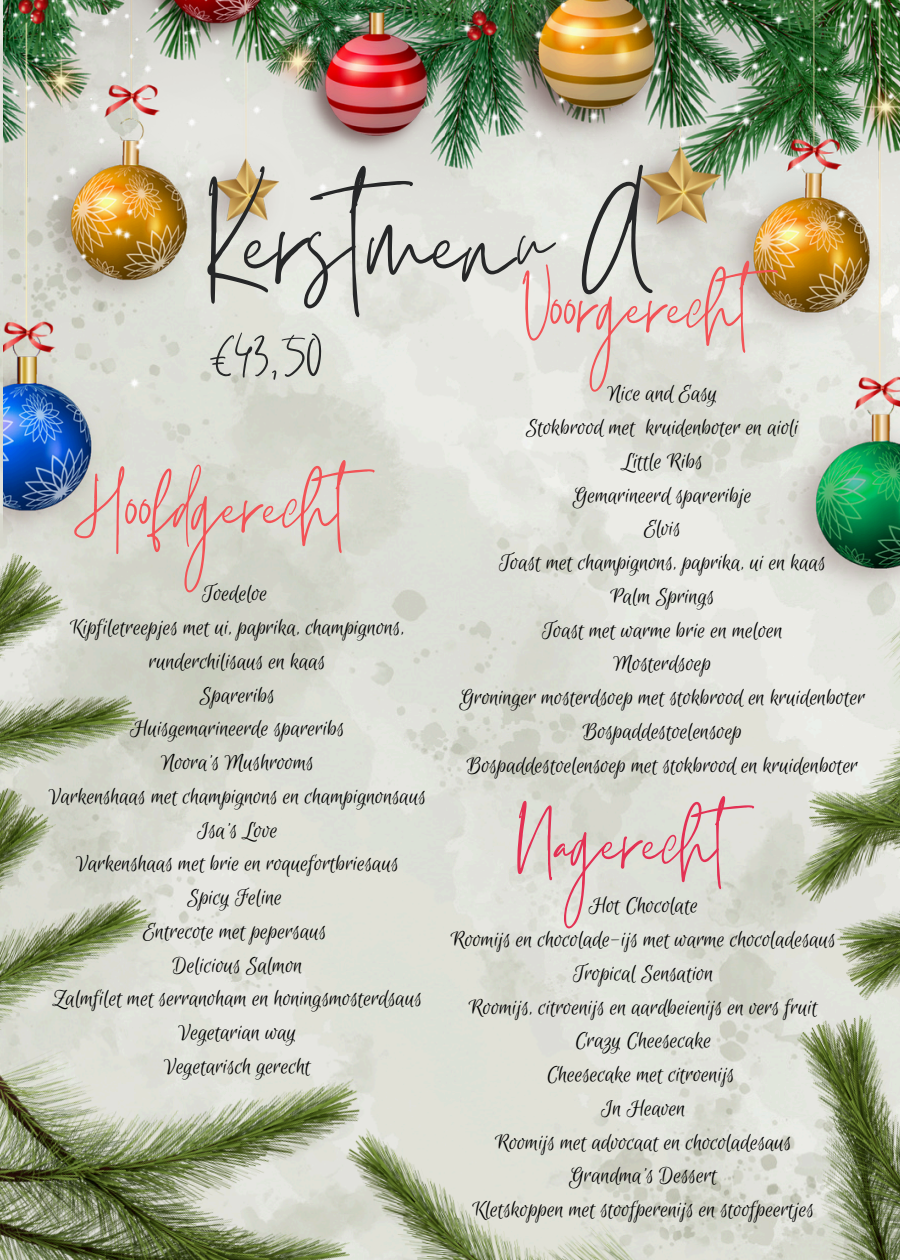
<style>
.page{position:relative;width:900px;height:1260px;background:#fff}
.page>*{position:absolute;margin:0;border:0;box-sizing:border-box;transform-origin:0 0}
.t1{font:156px "Themysion";color:#262728}
.t2{font:96px "Themysion";color:#f25356}
.t3{font:96px "Themysion";color:#e33154}
.t4{font:95px "Themysion";color:#f25356}
.t5{font:83.25px "Themysion";color:#262728}
.t6{font:24.5px/33.8px "Euphoria Script";color:#000;text-align:center}
</style>
<div class="page">
<img style="left:0;top:0;width:785px;height:1260px">
<img style="left:4px;top:0;width:896px;height:608px">
<img style="left:708px;top:942px;width:192px;height:318px">
<img style="left:0;top:492px;width:180px;height:251px">
<img style="left:0;top:942px;width:433px;height:318px">
<img style="left:0;top:743px;width:180px;height:446px">
<img style="left:785px;top:595px;width:115px;height:41px">
<img style="left:753px;top:636px;width:147px;height:447px">
<img style="left:278px;top:1124px;width:376px;height:136px">
<p class="t1" style="left:198px;top:127px;width:448px">Kerstmenu A</p>
<p class="t5" style="left:207px;top:298px;width:117px">€43,50</p>
<p class="t6" style="left:608px;top:378px;width:111px">Nice and Easy</p>
<p class="t6" style="left:526px;top:412px;width:274px">Stokbrood met kruidenboter en aioli</p>
<p class="t6" style="left:622px;top:445px;width:83px">Little Ribs</p>
<p class="t6" style="left:573px;top:479px;width:180px">Gemarineerd spareribje</p>
<p class="t6" style="left:644px;top:513px;width:38px">Elvis</p>
<p class="t6" style="left:499px;top:547px;width:328px">Toast met champignons, paprika, ui en kaas</p>
<p class="t6" style="left:610px;top:580px;width:106px">Palm Springs</p>
<p class="t6" style="left:542px;top:614px;width:242px">Toast met warme brie en meloen</p>
<p class="t6" style="left:614px;top:648px;width:99px">Mosterdsoep</p>
<p class="t6" style="left:460px;top:682px;width:407px">Groninger mosterdsoep met stokbrood en kruidenboter</p>
<p class="t6" style="left:583px;top:715px;width:161px">Bospaddestoelensoep</p>
<p class="t6" style="left:467px;top:749px;width:393px">Bospaddestoelensoep met stokbrood en kruidenboter</p>
<p class="t4" style="left:522px;top:237px;width:281px">Voorgerecht</p>
<p class="t2" style="left:79px;top:436px;width:321px">Hoofdgerecht</p>
<p class="t6" style="left:202px;top:578px;width:67px">Toedeloe</p>
<p class="t6" style="left:70px;top:612px;width:336px">Kipfiletreepjes met ui, paprika, champignons, runderchilisaus en kaas</p>
<p class="t6" style="left:200px;top:679px;width:76px">Spareribs</p>
<p class="t6" style="left:130px;top:713px;width:216px">Huisgemarineerde spareribs</p>
<p class="t6" style="left:161px;top:747px;width:154px">Noora’s Mushrooms</p>
<p class="t6" style="left:49px;top:781px;width:379px">Varkenshaas met champignons en champignonsaus</p>
<p class="t6" style="left:197px;top:814px;width:82px">Isa’s Love</p>
<h2 class="t6" style="left:76px;top:848px;width:324px">Varkenshaas met brie en roquefortbriesaus</h2>
<p class="t6" style="left:188px;top:882px;width:96px">Spicy Feline</p>
<p class="t6" style="left:143px;top:916px;width:185px">Entrecote met pepersaus</p>
<p class="t6" style="left:172px;top:949px;width:132px">Delicious Salmon</p>
<p class="t6" style="left:53px;top:983px;width:371px">Zalmfilet met serranoham en honingsmosterdsaus</p>
<p class="t6" style="left:179px;top:1017px;width:119px">Vegetarian way</p>
<p class="t6" style="left:164px;top:1051px;width:148px">Vegetarisch gerecht</p>
<p class="t3" style="left:513px;top:772px;width:267px">Nagerecht</p>
<p class="t6" style="left:589px;top:890px;width:111px">Hot Chocolate</p>
<h1 class="t6" style="left:451px;top:924px;width:387px">Roomijs en chocolade-ijs met warme chocoladesaus</h1>
<h2 class="t6" style="left:573px;top:957px;width:142px">Tropical Sensation</h2>
<h3 class="t6" style="left:469px;top:991px;width:350px">Roomijs, citroenijs en aardbeienijs en vers fruit</h3>
<h2 class="t6" style="left:575px;top:1025px;width:138px">Crazy Cheesecake</h2>
<p class="t6" style="left:547px;top:1059px;width:189px">Cheesecake met citroenijs</p>
<p class="t6" style="left:601px;top:1092px;width:86px">In Heaven</p>
<p class="t6" style="left:495px;top:1126px;width:298px">Roomijs met advocaat en chocoladesaus</p>
<p class="t6" style="left:569px;top:1160px;width:149px">Grandma’s Dessert</p>
<p class="t6" style="left:472px;top:1194px;width:343px">Kletskoppen met stoofperenijs en stoofpeertjes</p>
</div>
